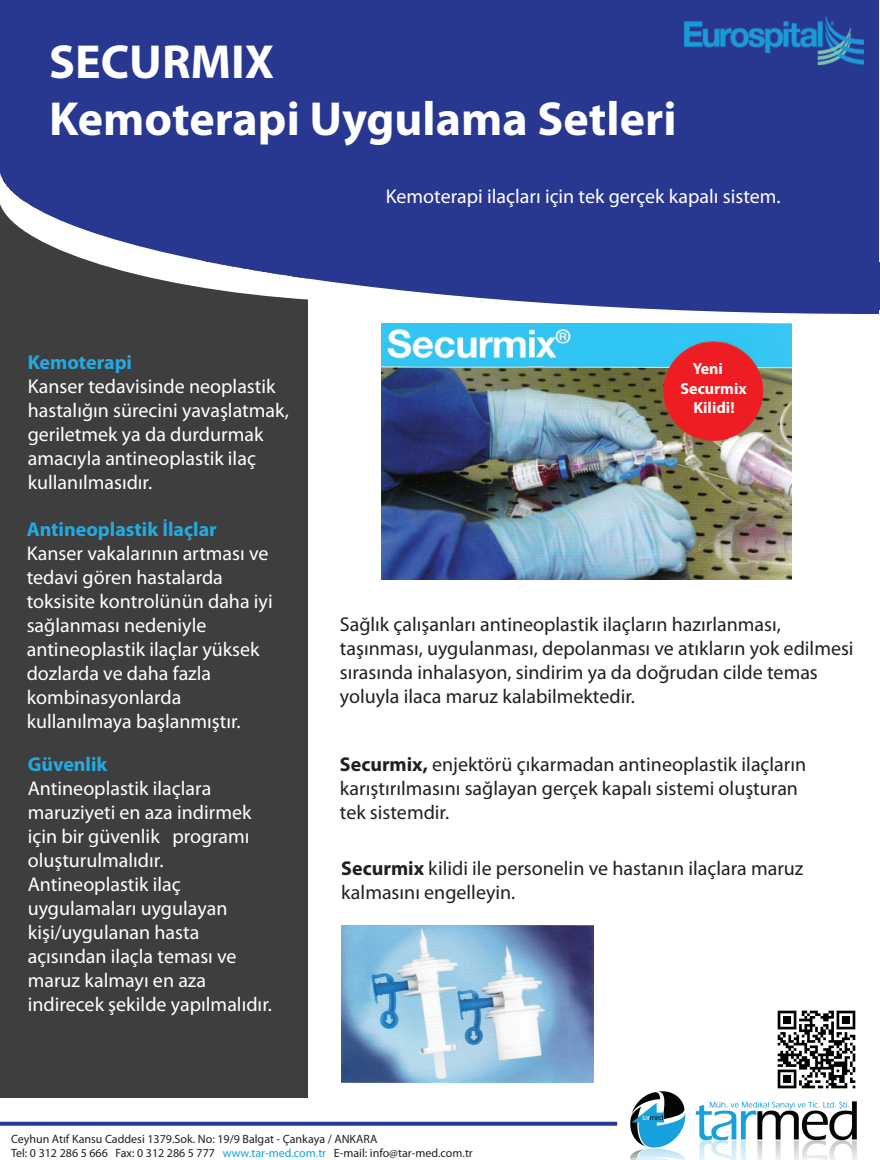
<style>
.page{position:relative;width:880px;height:1160px;background:#fff}
.page>*{position:absolute;margin:0;border:0;box-sizing:border-box;transform-origin:0 0}
.t1{font:700 48px/57.6px "Myriad Pro";color:#fff}
.t2{font:20px/24px "Myriad Pro";color:#fff}
.t3{font:20px/24px "Myriad Pro";color:#231f20}
.t4{font:700 20px "Myriad Pro";color:#24aae1}
.t5{font:700 16px "Myriad Pro";color:#fff}
.t6{font:12px/14.4px "Myriad Pro";color:#231f20}
.s1{font-weight:700}
.s2{color:#17a1dc}
</style>
<div class="page">
<div style="left:0;top:104px;width:308px;height:993px;background:#3e3e3f"></div>
<div style="left:0;top:0;width:879px;height:166px;background:#283890"></div>
<img style="left:617px;top:1091px;width:240px;height:69px">
<svg style="left:0;top:166px;width:879px;height:148px;background:#374594"></svg>
<svg style="left:0;top:172px;width:319px;height:130px"></svg>
<svg style="left:0;top:1122px;width:617px;height:4px;background:#364597"></svg>
<img style="left:684px;top:17px;width:180px;height:47px">
<img style="left:382px;top:323px;width:410px;height:257px">
<img style="left:341px;top:926px;width:252px;height:157px">
<div style="left:664px;top:342px;width:99px;height:99px;background:#ee1d23;border-radius:50%"></div>
<img style="left:777px;top:1010px;width:79px;height:79px">
<h1 class="t1" style="left:49px;top:31px;width:629px">SECURMIX<br>Kemoterapi Uygulama Setleri</h1>
<p class="t2" style="left:386px;top:184px;width:396px">Kemoterapi ilaçları için tek gerçek kapalı sistem.</p>
<p class="t4" style="left:28px;top:349px;width:106px">Kemoterapi</p>
<p class="t2" style="left:28px;top:374px;width:263px">Kanser tedavisinde neoplastik hastalığın sürecini yavaşlatmak, geriletmek ya da durdurmak amacıyla antineoplastik ilaç kullanılmasıdır.</p>
<p class="t4" style="left:27px;top:517px;width:192px">Antineoplastik İlaçlar</p>
<p class="t2" style="left:27px;top:541px;width:248px">Kanser vakalarının artması ve tedavi gören hastalarda toksisite kontrolünün daha iyi sağlanması nedeniyle antineoplastik ilaçlar yüksek dozlarda ve daha fazla kombinasyonlarda kullanılmaya başlanmıştır.</p>
<p class="t4" style="left:28px;top:751px;width:81px">Güvenlik</p>
<p class="t2" style="left:28px;top:776px;width:246px">Antineoplastik ilaçlara maruziyeti en aza indirmek için bir güvenlik programı oluşturulmalıdır.<br>Antineoplastik ilaç uygulamaları uygulayan kişi/uygulanan hasta açısından ilaçla teması ve maruz kalmayı en aza indirecek şekilde yapılmalıdır.</p>
<p class="t5" style="left:693px;top:359px;width:32px">Yeni</p>
<p class="t5" style="left:680px;top:378px;width:68px">Securmix</p>
<p class="t5" style="left:693px;top:397px;width:43px">Kilidi!</p>
<p class="t3" style="left:340px;top:612px;width:515px">Sağlık çalışanları antineoplastik ilaçların hazırlanması, taşınması, uygulanması, depolanması ve atıkların yok edilmesi sırasında inhalasyon, sindirim ya da doğrudan cilde temas yoluyla ilaca maruz kalabilmektedir.</p>
<p class="t3" style="left:340px;top:752px;width:468px"><span class="s1">Securmix,</span> enjektörü çıkarmadan antineoplastik ilaçların karıştırılmasını sağlayan gerçek kapalı sistemi oluşturan tek sistemdir.</p>
<p class="t3" style="left:341px;top:856px;width:464px"><span class="s1">Securmix</span> kilidi ile personelin ve hastanın ilaçlara maruz kalmasını engelleyin.</p>
<p class="t6" style="left:11px;top:1131px;width:463px">Ceyhun Atıf Kansu Caddesi 1379.Sok. No: 19/9 Balgat - Çankaya / ANKARA<br>Tel: 0 312 286 5 666 Fax: 0 312 286 5 777 <span class="s2">www.tar-med.com.tr</span> E-mail: info@tar-med.com.tr</p>
</div>
